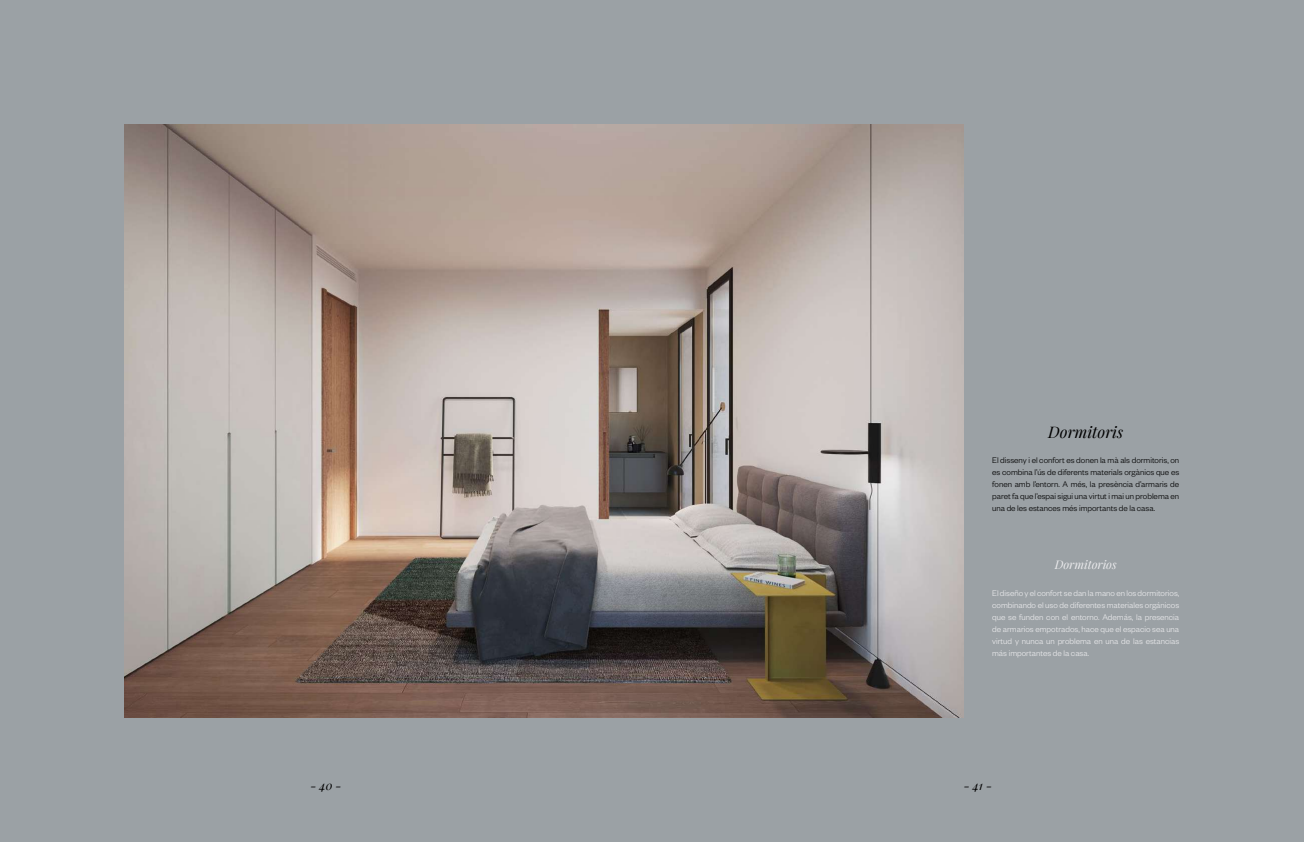
<style>
.page{position:relative;width:1304px;height:842px;background:#9ba1a5}
.page>*{position:absolute;margin:0;border:0;box-sizing:border-box;transform-origin:0 0}
.t1{font:italic 16px "Playfair Display";color:#000}
.t2{font:italic 12px "Playfair Display";color:#eaeaec}
.t3{font:italic 12px "Playfair Display";color:#000}
.t4{font:300 9px/12px "Founders Grotesk";color:#eaeaec;text-align:justify}
.t5{font:300 9px/12px "Founders Grotesk";color:#000;text-align:justify}
</style>
<div class="page">
<img style="left:125px;top:125px;width:839px;height:592px">
<h1 class="t1" style="left:1048px;top:420px;width:76px">Dormitoris</h1>
<p class="t5" style="left:992px;top:454px;width:189px">El disseny i el confort es donen la mà als dormitoris, on es combina l’ús de diferents materials orgànics que es fonen amb l’entorn. A més, la presència d’armaris de paret fa que l’espai sigui una virtut i mai un problema en una de les estances més importants de la casa.</p>
<h2 class="t2" style="left:1055px;top:555px;width:64px">Dormitorios</h2>
<p class="t4" style="left:992px;top:586px;width:189px">El diseño y el confort se dan la mano en los dormitorios, combinando el uso de diferentes materiales orgánicos que se funden con el entorno. Además, la presencia de armarios empotrados, hace que el espacio sea una virtud y nunca un problema en una de las estancias más importantes de la casa.</p>
<h2 class="t3" style="left:310px;top:776px;width:33px">- 40 -</h2>
<h2 class="t3" style="left:964px;top:776px;width:30px">- 41 -</h2>
</div>
